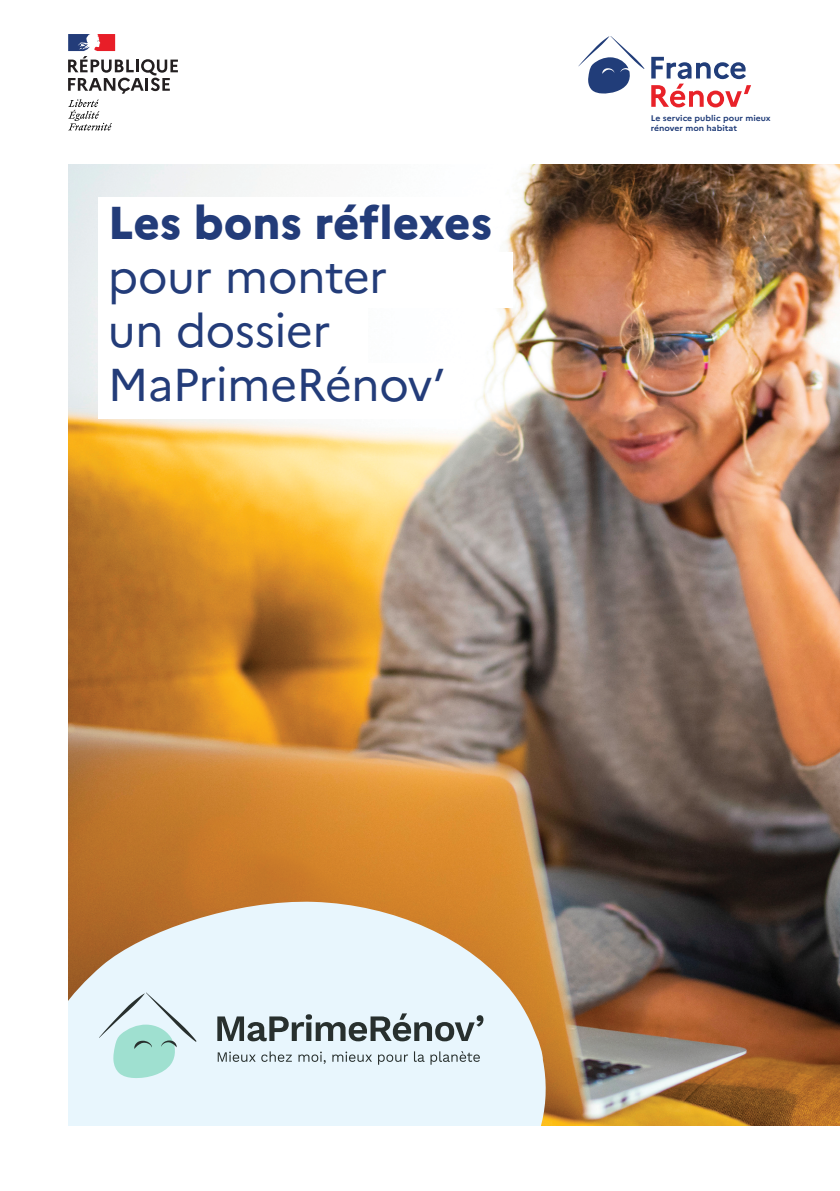
<style>
.page{position:relative;width:840px;height:1191px;background:#fff}
.page>*{position:absolute;margin:0;border:0;box-sizing:border-box;transform-origin:0 0}
.t1{font:46px/54px "Marianne";letter-spacing:-.015em;color:#233c79}
.t2{font:800 46px "Marianne";letter-spacing:-.005em;color:#233c79}
.t3{font:700 8.2px/9.8px "Marianne";color:#213d79;scale:1.06 1}
</style>
<div class="page">
<svg style="left:651px;top:57px;width:99px;height:50px"></svg>
<svg style="left:578px;top:36px;width:66px;height:58px"></svg>
<img style="left:68px;top:164px;width:771px;height:961px">
<svg style="left:68px;top:34px;width:110px;height:96px"></svg>
<div style="left:98px;top:197px;width:385px;height:56px;background:#fff"></div>
<div style="left:98px;top:253px;width:415px;height:55px;background:#fff"></div>
<div style="left:98px;top:308px;width:269px;height:55px;background:#fff"></div>
<div style="left:98px;top:363px;width:361px;height:55px;background:#fff"></div>
<svg style="left:68px;top:899px;width:482px;height:226px;background:#e0dbd0"></svg>
<svg style="left:217px;top:1013px;width:266px;height:28px;background:#9ca8ac"></svg>
<svg style="left:217px;top:1051px;width:38px;height:10px"></svg>
<svg style="left:261px;top:1051px;width:31px;height:10px"></svg>
<svg style="left:298px;top:1051px;width:27px;height:12px"></svg>
<svg style="left:332px;top:1051px;width:40px;height:10px"></svg>
<svg style="left:378px;top:1051px;width:46px;height:13px"></svg>
<svg style="left:430px;top:1051px;width:49px;height:13px"></svg>
<svg style="left:99px;top:992px;width:97px;height:86px;background:#c9e6e6"></svg>
<h1 class="t2" style="left:108px;top:195px;width:385px">Les bons réflexes</h1>
<h1 class="t1" style="left:108px;top:250px;width:339px">pour monter un dossier<br>MaPrimeRénov’</h1>
<p class="t3" style="left:650px;top:112px;width:114px">Le service public pour mieux rénover mon habitat</p>
</div>
